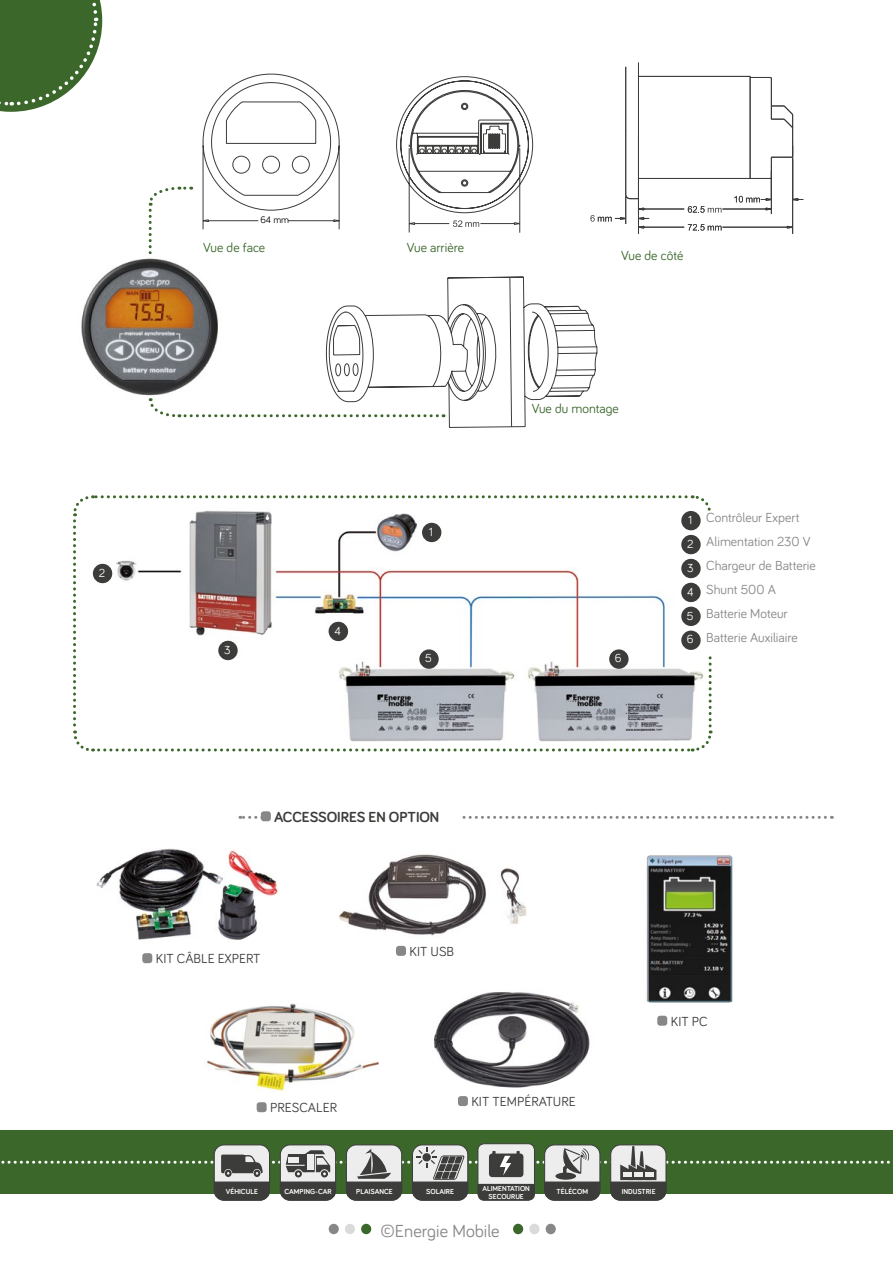
<style>
.page{position:relative;width:893px;height:1263px;background:#fff}
.page>*{position:absolute;margin:0;border:0;box-sizing:border-box;transform-origin:0 0}
.t1{font:18px "Bariol";color:#878787}
.t2{font:700 15px "Bariol";letter-spacing:-.005em;color:#3c3c3b}
.t3{font:13.5px/24px "Bariol";color:#878787}
.t4{font:13.5px "Bariol";color:#3c3c3b}
.t5{font:13.5px "Bariol";color:#3b672b}
.t6{font:12px/23.9px "Bariol";color:#fff;text-align:justify}
.t7{font:9.75px "Bariol";color:#000}
.t8{font:700 7.5px "Bariol";color:#fff}
.t9{font:700 7.35px/8.1px "Bariol";color:#fff;text-align:center}
</style>
<div class="page">
<svg style="left:0;top:0;width:102px;height:112px"></svg>
<div style="left:0;top:1130px;width:893px;height:64px;background:#3b672b"></div>
<div style="left:513px;top:1224px;width:10px;height:10px;background:#3b672b;border-radius:50%"></div>
<div style="left:529px;top:1224px;width:10px;height:10px;background:#dadada;border-radius:50%"></div>
<div style="left:546px;top:1224px;width:10px;height:10px;background:#878787;border-radius:50%"></div>
<div style="left:329px;top:1224px;width:10px;height:10px;background:#878787;border-radius:50%"></div>
<div style="left:345px;top:1224px;width:10px;height:10px;background:#dadada;border-radius:50%"></div>
<div style="left:361px;top:1224px;width:10px;height:10px;background:#3b672b;border-radius:50%"></div>
<svg style="left:73px;top:495px;width:640px;height:257px"></svg>
<div style="left:422px;top:523px;width:19px;height:19px;background:#3c3c3b;border-radius:50%"></div>
<div style="left:93px;top:564px;width:19px;height:19px;background:#3c3c3b;border-radius:50%"></div>
<div style="left:218px;top:641px;width:20px;height:19px;background:#3c3c3b;border-radius:50%"></div>
<div style="left:329px;top:622px;width:19px;height:19px;background:#3c3c3b;border-radius:50%"></div>
<div style="left:419px;top:649px;width:20px;height:20px;background:#3c3c3b;border-radius:50%"></div>
<div style="left:706px;top:511px;width:135px;height:144px;background:#fff"></div>
<div style="left:681px;top:511px;width:20px;height:19px;background:#3c3c3b;border-radius:50%"></div>
<div style="left:681px;top:535px;width:20px;height:19px;background:#3c3c3b;border-radius:50%"></div>
<div style="left:681px;top:559px;width:20px;height:19px;background:#3c3c3b;border-radius:50%"></div>
<div style="left:681px;top:583px;width:20px;height:19px;background:#3c3c3b;border-radius:50%"></div>
<div style="left:681px;top:607px;width:20px;height:19px;background:#3c3c3b;border-radius:50%"></div>
<div style="left:681px;top:630px;width:20px;height:20px;background:#3c3c3b;border-radius:50%"></div>
<div style="left:609px;top:649px;width:20px;height:20px;background:#3c3c3b;border-radius:50%"></div>
<img style="left:81px;top:258px;width:66px;height:138px">
<svg style="left:147px;top:62px;width:657px;height:366px"></svg>
<div style="left:142px;top:953px;width:10px;height:10px;background:#878787;border-radius:3px"></div>
<img style="left:96px;top:848px;width:182px;height:92px">
<div style="left:458px;top:1096px;width:10px;height:10px;background:#878787;border-radius:3px"></div>
<img style="left:433px;top:992px;width:157px;height:96px">
<img style="left:207px;top:1004px;width:172px;height:87px">
<div style="left:257px;top:1102px;width:10px;height:10px;background:#878787;border-radius:3px"></div>
<img style="left:338px;top:854px;width:189px;height:82px">
<div style="left:396px;top:946px;width:10px;height:10px;background:#878787;border-radius:3px"></div>
<img style="left:646px;top:855px;width:87px;height:148px">
<div style="left:657px;top:1016px;width:10px;height:10px;background:#878787;border-radius:3px"></div>
<svg style="left:240px;top:816px;width:585px;height:3px"></svg>
<div style="left:261px;top:810px;width:199px;height:14px;background:#fff"></div>
<div style="left:261px;top:811px;width:10px;height:10px;background:#878787;border-radius:3px"></div>
<svg style="left:1px;top:1143px;width:889px;height:57px"></svg>
<p class="t6" style="left:99px;top:560px;width:8px">2</p>
<p class="t7" style="left:260px;top:214px;width:30px">64 mm</p>
<p class="t5" style="left:203px;top:239px;width:64px">Vue de face</p>
<p class="t5" style="left:407px;top:239px;width:59px">Vue arrière</p>
<p class="t6" style="left:224px;top:637px;width:8px">3</p>
<p class="t6" style="left:334px;top:618px;width:8px">4</p>
<p class="t6" style="left:429px;top:519px;width:6px">1</p>
<p class="t6" style="left:425px;top:646px;width:8px">5</p>
<p class="t5" style="left:621px;top:247px;width:64px">Vue de côté</p>
<p class="t5" style="left:532px;top:399px;width:89px">Vue du montage</p>
<p class="t6" style="left:615px;top:646px;width:8px">6</p>
<p class="t6" style="left:687px;top:507px;width:8px">1<br>2<br>3<br>4<br>5<br>6</p>
<p class="t3" style="left:706px;top:504px;width:111px">Contrôleur Expert<br>Alimentation 230 V<br>Chargeur de Batterie<br>Shunt 500 A<br>Batterie Moteur<br>Batterie Auxiliaire</p>
<p class="t2" style="left:274px;top:806px;width:167px">ACCESSOIRES EN OPTION</p>
<p class="t4" style="left:156px;top:949px;width:106px">KIT CÂBLE EXPERT</p>
<p class="t4" style="left:270px;top:1098px;width:68px">PRESCALER</p>
<p class="t4" style="left:410px;top:942px;width:46px">KIT USB</p>
<p class="t4" style="left:471px;top:1092px;width:106px">KIT TEMPÉRATURE</p>
<p class="t4" style="left:671px;top:1012px;width:38px">KIT PC</p>
<p class="t9" style="left:483px;top:1184px;width:49px">ALIMENTATION<br>SECOURUE</p>
<p class="t8" style="left:226px;top:1186px;width:34px">VÉHICULE</p>
<p class="t8" style="left:284px;top:1186px;width:49px">CAMPING-CAR</p>
<p class="t8" style="left:356px;top:1186px;width:38px">PLAISANCE</p>
<p class="t8" style="left:426px;top:1187px;width:29px">SOLAIRE</p>
<p class="t8" style="left:556px;top:1186px;width:33px">TÉLÉCOM</p>
<p class="t8" style="left:622px;top:1186px;width:35px">INDUSTRIE</p>
<h1 class="t1" style="left:381px;top:1218px;width:121px">©Energie Mobile</h1>
</div>
